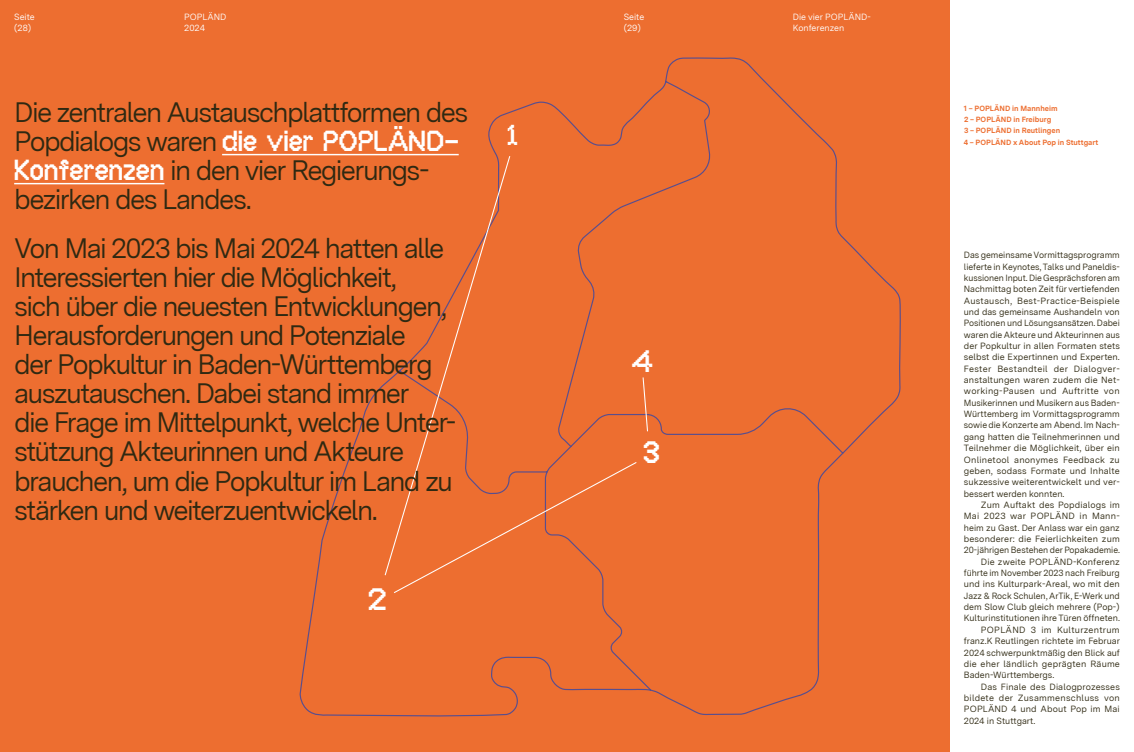
<style>
.page{position:relative;width:1134px;height:752px;background:#fff}
.page>*{position:absolute;margin:0;border:0;box-sizing:border-box;transform-origin:0 0}
.t1{font:700 31px "Off Bit 101";color:#fff}
.t2{font:700 28.8px "Off Bit 101";color:#fff}
.t3{font:28px/29px "Ba Wue Sans";letter-spacing:-.06em;color:#2f2912}
.t4{font:9px/11.3px "Ba Wue Sans";color:#2f2912;text-align:justify}
.t5{font:9px/11.4px "Ba Wue Sans";color:#fff}
.t6{font:700 7.5px "Ba Wue Sans";color:#ed6e30}
.s1{font-family:"Off Bit 101";font-weight:700;font-size:29px;color:#fff}
</style>
<div class="page">
<div style="left:0;top:0;width:950px;height:751px;background:#ed6e30"></div>
<hr style="left:14px;top:183px;width:150px;height:1px;background:#fff">
<hr style="left:222px;top:154px;width:237px;height:1px;background:#fff">
<svg style="left:300px;top:57px;width:601px;height:660px"></svg>
<svg style="left:384px;top:155px;width:127px;height:421px"></svg>
<svg style="left:393px;top:460px;width:245px;height:133px"></svg>
<svg style="left:642px;top:376px;width:7px;height:56px"></svg>
<p class="t5" style="left:14px;top:11px;width:22px">Seite</p>
<p class="t5" style="left:624px;top:11px;width:22px">Seite</p>
<p class="t5" style="left:793px;top:11px;width:80px">Die vier POPLÄND-</p>
<p class="t5" style="left:14px;top:22px;width:19px">(28)</p>
<p class="t5" style="left:624px;top:22px;width:19px">(29)</p>
<p class="t5" style="left:793px;top:22px;width:53px">Konferenzen</p>
<p class="t5" style="left:184px;top:11px;width:44px">POPLÄND<br>2024</p>
<p class="t3" style="left:14px;top:97px;width:456px">Die zentralen Austauschplattformen des Popdialogs waren <span class="s1">die vier POPLÄND-Konferenzen</span> in den vier Regierungs&shy;bezirken des Landes.</p>
<p class="t3" style="left:14px;top:233px;width:444px">Von Mai 2023 bis Mai 2024 hatten alle Interessierten hier die Möglichkeit,<br>sich über die neuesten Entwicklungen, Herausforderungen und Potenziale<br>der Popkultur in Baden-Württemberg auszutauschen. Dabei stand immer<br>die Frage im Mittelpunkt, welche Unter&shy;stützung Akteurinnen und Akteure brauchen, um die Popkultur im Land zu stärken und weiterzuentwickeln.</p>
<h1 class="t1" style="left:368px;top:579px;width:20px">2</h1>
<h2 class="t2" style="left:507px;top:117px;width:12px">1</h2>
<h1 class="t1" style="left:631px;top:341px;width:23px">4</h1>
<h1 class="t1" style="left:643px;top:432px;width:18px">3</h1>
<p class="t6" style="left:964px;top:102px;width:95px">1 – POPLÄND in Mannheim</p>
<p class="t6" style="left:964px;top:114px;width:89px">2 – POPLÄND in Freiburg</p>
<p class="t6" style="left:964px;top:125px;width:98px">3 – POPLÄND in Reutlingen</p>
<p class="t6" style="left:964px;top:136px;width:136px">4 – POPLÄND x About Pop in Stuttgart</p>
<p class="t4" style="left:964px;top:249px;width:158px">Das gemeinsame Vormittagsprogramm lieferte in Keynotes, Talks und Paneldis&shy;kussionen Input. Die Gesprächsforen am Nachmittag boten Zeit für vertiefenden Austausch, Best-Practice-Beispiele und das gemeinsame Aushandeln von Positionen und Lösungsansätzen. Dabei waren die Akteure und Akteurinnen aus der Popkultur in allen Formaten stets selbst die Expertinnen und Experten.<br>Fester Bestandteil der Dialogver&shy;anstaltungen waren zudem die Net&shy;working-Pausen und Auftritte von Musikerinnen und Musikern aus Baden-Württemberg im Vormittagsprogramm sowie die Konzerte am Abend. Im Nach&shy;gang hatten die Teilnehmerinnen und Teilnehmer die Möglichkeit, über ein Onlinetool anonymes Feedback zu geben, sodass Formate und Inhalte sukzessive weiterentwickelt und ver&shy;bessert werden konnten.</p>
<p class="t4" style="left:964px;top:498px;width:158px;text-indent:17px">Zum Auftakt des Popdialogs im Mai 2023 war POPLÄND in Mann&shy;heim zu Gast. Der Anlass war ein ganz besonderer: die Feierlichkeiten zum 20-jährigen Bestehen der Popakademie.</p>
<p class="t4" style="left:964px;top:555px;width:158px;text-indent:17px">Die zweite POPLÄND-Konferenz führte im November 2023 nach Freiburg und ins Kulturpark-Areal, wo mit den Jazz &amp; Rock Schulen, ArTik, E-Werk und dem Slow Club gleich mehrere (Pop-)<br>Kulturinstitutionen ihre Türen öffneten.</p>
<p class="t4" style="left:964px;top:623px;width:158px;text-indent:17px">POPLÄND 3 im Kulturzentrum franz.K Reutlingen richtete im Februar 2024 schwerpunktmäßig den Blick auf die eher ländlich geprägten Räume Baden-Württembergs.</p>
<p class="t4" style="left:964px;top:680px;width:158px;text-indent:17px">Das Finale des Dialogprozesses bildete der Zusammenschluss von POPLÄND 4 und About Pop im Mai 2024 in Stuttgart.</p>
</div>
